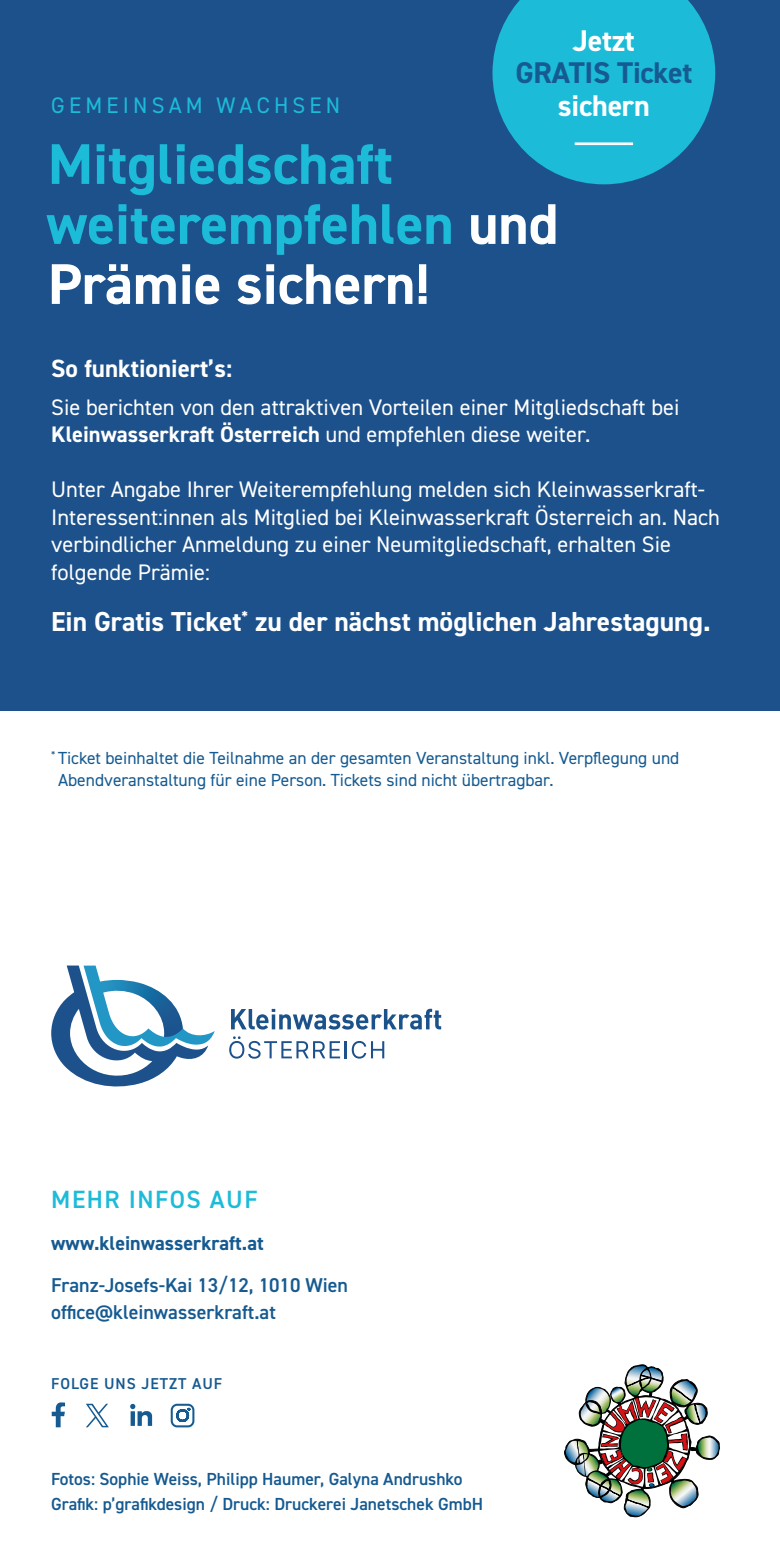
<style>
.page{position:relative;width:780px;height:1560px;background:#fff}
.page>*{position:absolute;margin:0;border:0;box-sizing:border-box;transform-origin:0 0}
.t1{font:700 57.5px/60px "DIN2014";color:#1cbbd8}
.t2{font:700 30px "DIN2014";letter-spacing:-.01em;color:#fff}
.t3{font:700 30px "DIN2014";letter-spacing:-.01em;color:#155a91}
.t4{font:700 27.5px "DIN2014";color:#fff}
.t5{font:700 25px "DIN2014";color:#fff}
.t6{font:600 25px "DIN2014";letter-spacing:.06em;color:#1cbbd8}
.t7{font:22.5px/27.5px "DIN2014";color:#fff}
.t8{font:22.5px "DIN2014";letter-spacing:.185em;color:#1cbbd8}
.t9{font:600 20px/27.5px "DIN2014";color:#155a91}
.t10{font:700 20px "DIN2014";color:#155a91}
.t11{font:17.5px/22.5px "DIN2014";color:#155a91}
.t12{font:600 17.5px/25px "DIN2014";color:#155a91}
.t13{font:600 15.75px "DIN2014";letter-spacing:.06em;color:#155a91}
.s1{color:#fff}
.s2{font-weight:700}
</style>
<div class="page">
<div style="left:0;top:0;width:780px;height:710px;background:#1c518b"></div>
<svg style="left:492px;top:0;width:223px;height:184px"></svg>
<hr style="left:574px;top:142px;width:59px;height:3px;background:#fff">
<svg style="left:229px;top:1036px;width:155px;height:22px"></svg>
<svg style="left:231px;top:1008px;width:210px;height:21px"></svg>
<svg style="left:51px;top:965px;width:164px;height:121px"></svg>
<svg style="left:564px;top:1364px;width:155px;height:152px"></svg>
<svg style="left:52px;top:1402px;width:13px;height:24px"></svg>
<svg style="left:130px;top:1403px;width:22px;height:22px"></svg>
<svg style="left:171px;top:1403px;width:23px;height:24px"></svg>
<svg style="left:86px;top:1403px;width:22px;height:23px"></svg>
<h2 class="t2" style="left:572px;top:21px;width:64px">Jetzt</h2>
<h2 class="t3" style="left:515px;top:53px;width:178px">GRATIS Ticket</h2>
<p class="t8" style="left:51px;top:92px;width:290px">GEMEINSAM WACHSEN</p>
<h2 class="t2" style="left:558px;top:86px;width:93px">sichern</h2>
<h1 class="t1" style="left:46px;top:133px;width:513px">Mitgliedschaft weiterempfehlen <span class="s1">und<br>Prämie sichern!</span></h1>
<p class="t5" style="left:51px;top:351px;width:182px">So funktioniert’s:</p>
<p class="t7" style="left:51px;top:393px;width:629px">Sie berichten von den attraktiven Vorteilen einer Mitgliedschaft bei<br><span class="s2">Kleinwasserkraft Österreich</span> und empfehlen diese weiter.</p>
<p class="t7" style="left:51px;top:475px;width:670px">Unter Angabe Ihrer Weiterempfehlung melden sich Kleinwasserkraft-Interessent:innen als Mitglied bei Kleinwasserkraft Österreich an. Nach verbindlicher Anmeldung zu einer Neumitgliedschaft, erhalten Sie folgende Prämie:</p>
<p class="t4" style="left:51px;top:603px;width:661px">Ein Gratis Ticket<sup>*</sup> zu der nächst möglichen Jahrestagung.</p>
<p class="t11" style="left:58px;top:746px;width:622px;text-indent:-7px"><sup>*</sup> Ticket beinhaltet die Teilnahme an der gesamten Veranstaltung inkl. Verpflegung und<br>Abendveranstaltung für eine Person. Tickets sind nicht übertragbar.</p>
<p class="t6" style="left:51px;top:1182px;width:208px">MEHR INFOS AUF</p>
<p class="t10" style="left:51px;top:1229px;width:214px">www.kleinwasserkraft.at</p>
<p class="t9" style="left:51px;top:1270px;width:298px">Franz-Josefs-Kai 13/12, 1010 Wien office@kleinwasserkraft.at</p>
<p class="t13" style="left:51px;top:1372px;width:172px">FOLGE UNS JETZT AUF</p>
<p class="t12" style="left:51px;top:1466px;width:433px">Fotos: Sophie Weiss, Philipp Haumer, Galyna Andrushko<br>Grafik: p’grafikdesign / Druck: Druckerei Janetschek GmbH</p>
</div>
